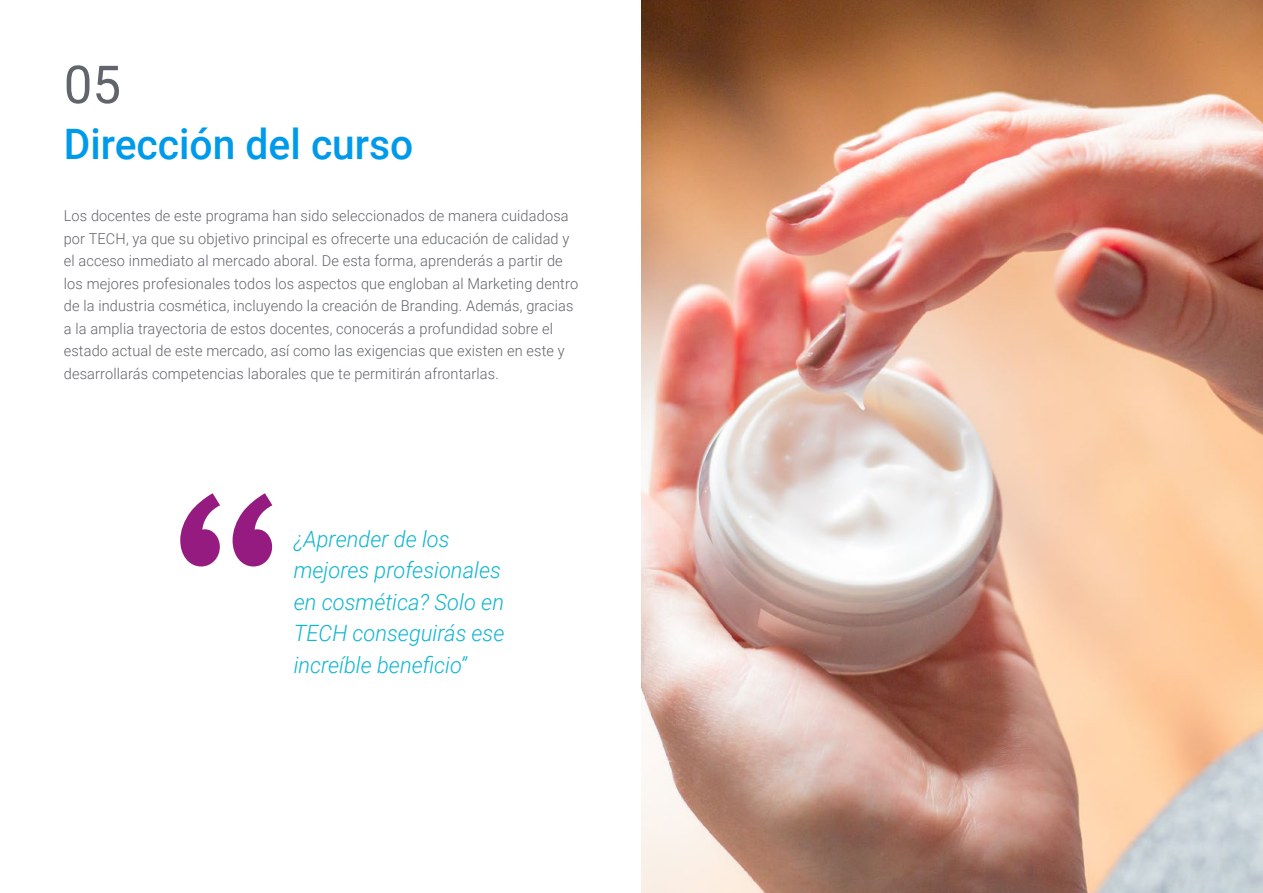
<style>
.page{position:relative;width:1263px;height:893px;background:#fff}
.page>*{position:absolute;margin:0;border:0;box-sizing:border-box;transform-origin:0 0}
.t1{font:52.5px "Roboto";color:#61646a}
.t2{font:500 42px "Roboto";color:#009aeb}
.t3{font:italic 300 22.5px/31.5px "Roboto";color:#0fb6cf}
.t4{font:300 15px/22.5px "Roboto";letter-spacing:.01em;color:#61646a}
</style>
<div class="page">
<img style="left:641px;top:0;width:622px;height:893px">
<svg style="left:180px;top:493px;width:92px;height:73px"></svg>
<h1 class="t1" style="left:64px;top:48px;width:59px">05</h1>
<h2 class="t2" style="left:64px;top:115px;width:351px">Dirección del curso</h2>
<p class="t4" style="left:64px;top:204px;width:516px">Los docentes de este programa han sido seleccionados de manera cuidadosa por TECH, ya que su objetivo principal es ofrecerte una educación de calidad y el acceso inmediato al mercado aboral. De esta forma, aprenderás a partir de los mejores profesionales todos los aspectos que engloban al Marketing dentro de la industria cosmética, incluyendo la creación de Branding. Además, gracias a la amplia trayectoria de estos docentes, conocerás a profundidad sobre el estado actual de este mercado, así como las exigencias que existen en este y desarrollarás competencias laborales que te permitirán afrontarlas.</p>
<h3 class="t3" style="left:294px;top:522px;width:212px">¿Aprender de los mejores profesionales en cosmética? Solo en<br>TECH conseguirás ese increíble beneficio”</h3>
</div>
